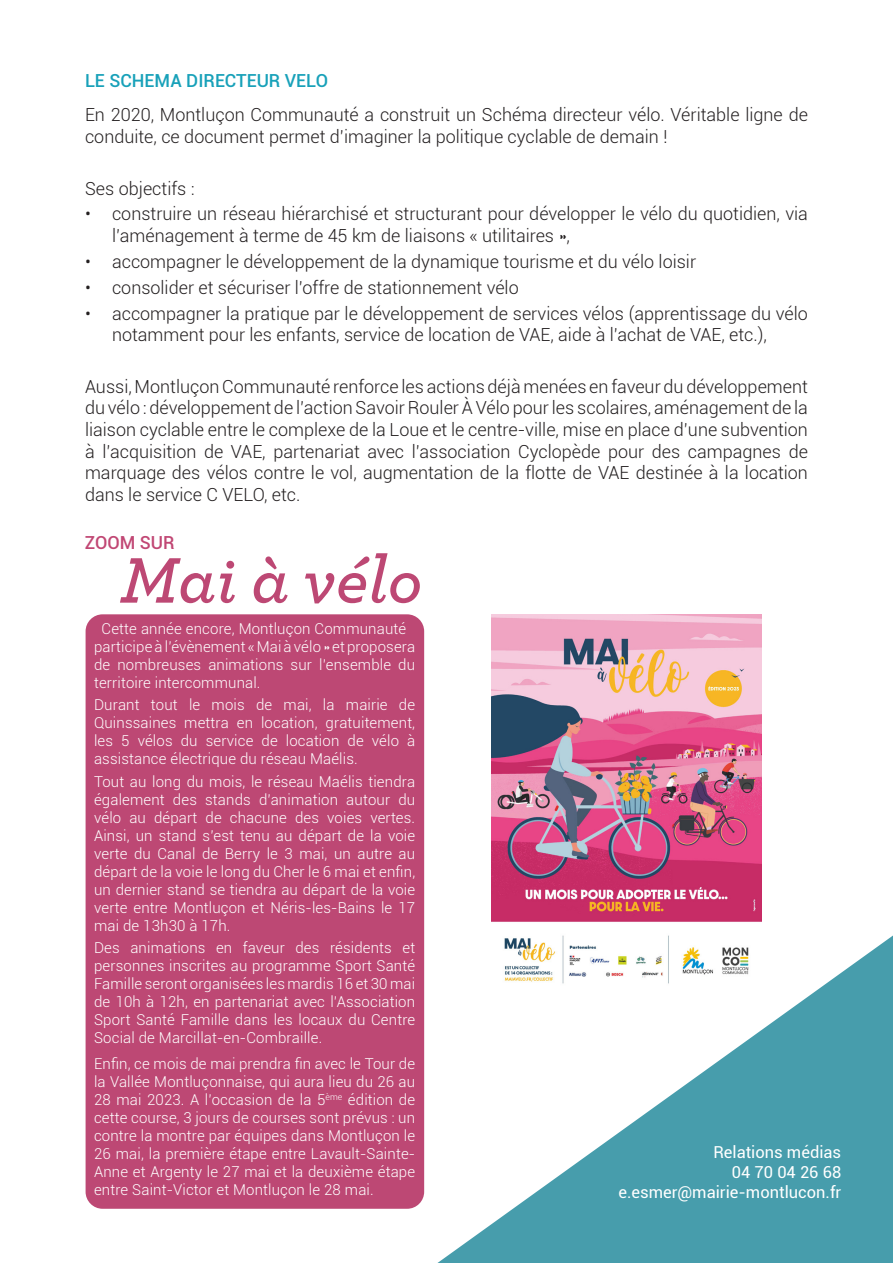
<style>
.page{position:relative;width:893px;height:1263px;background:#fff}
.page>*{position:absolute;margin:0;border:0;box-sizing:border-box;transform-origin:0 0}
.t1{font:italic 600 67.5px "Archer Pro";color:#bd4874}
.t2{font:300 18px/21.6px "Roboto";color:#231f20}
.t3{font:500 18px "Roboto";color:#18a1b9}
.t4{font:500 18px "Roboto";color:#c14774}
.t5{font:16.5px "Roboto";color:#fff}
.t6{font:300 15px/18px "Roboto";letter-spacing:.01em;color:#fff;text-align:justify}
</style>
<div class="page">
<div style="left:86px;top:614px;width:338px;height:595px;background:#bd4874;border-radius:17px"></div>
<svg style="left:437px;top:935px;width:456px;height:328px;fill:#479dac"></svg>
<img style="left:491px;top:614px;width:270px;height:382px">
<p class="t3" style="left:85px;top:68px;width:245px">LE SCHEMA DIRECTEUR VELO</p>
<p class="t2" style="left:85px;top:103px;width:724px">En 2020, Montluçon Communauté a construit un Schéma directeur vélo. Véritable ligne de conduite, ce document permet d’imaginer la politique cyclable de demain !</p>
<p class="t2" style="left:85px;top:177px;width:111px">Ses objectifs :</p>
<p class="t2" style="left:112px;top:203px;width:697px;text-indent:-27px">• construire un réseau hiérarchisé et structurant pour développer le vélo du quotidien, via l’aménagement à terme de 45 km de liaisons « utilitaires »,</p>
<p class="t2" style="left:85px;top:250px;width:613px">• accompagner le développement de la dynamique tourisme et du vélo loisir</p>
<p class="t2" style="left:85px;top:276px;width:435px">• consolider et sécuriser l’offre de stationnement vélo</p>
<p class="t2" style="left:112px;top:302px;width:697px;text-indent:-27px">• accompagner la pratique par le développement de services vélos (apprentissage du vélo notamment pour les enfants, service de location de VAE, aide à l’achat de VAE, etc.),</p>
<p class="t2" style="left:85px;top:375px;width:724px;text-align:justify">Aussi, Montluçon Communauté renforce les actions déjà menées en faveur du développement du vélo : développement de l’action Savoir Rouler À Vélo pour les scolaires, aménagement de la liaison cyclable entre le complexe de la Loue et le centre-ville, mise en place d’une subvention à l’acquisition de VAE, partenariat avec l’association Cyclopède pour des campagnes de marquage des vélos contre le vol, augmentation de la flotte de VAE destinée à la location dans le service C VELO, etc.</p>
<p class="t4" style="left:85px;top:530px;width:91px">ZOOM SUR</p>
<p class="t1" style="left:120px;top:529px;width:304px">Mai à vélo</p>
<p class="t6" style="left:94px;top:619px;width:323px;text-align:left;text-indent:8px">Cette année encore, Montluçon Communauté participe à l’évènement « Mai à vélo » et proposera de nombreuses animations sur l’ensemble du territoire intercommunal.</p>
<p class="t6" style="left:94px;top:695px;width:323px">Durant tout le mois de mai, la mairie de Quinssaines mettra en location, gratuitement, les 5 vélos du service de location de vélo à assistance électrique du réseau Maélis.</p>
<p class="t6" style="left:94px;top:772px;width:323px">Tout au long du mois, le réseau Maélis tiendra également des stands d’animation autour du vélo au départ de chacune des voies vertes.<br>Ainsi, un stand s’est tenu au départ de la voie verte du Canal de Berry le 3 mai, un autre au départ de la voie le long du Cher le 6 mai et enfin, un dernier stand se tiendra au départ de la voie verte entre Montluçon et Néris-les-Bains le 17 mai de 13h30 à 17h.</p>
<p class="t6" style="left:94px;top:938px;width:323px">Des animations en faveur des résidents et personnes inscrites au programme Sport Santé Famille seront organisées les mardis 16 et 30 mai de 10h à 12h, en partenariat avec l’Association Sport Santé Famille dans les locaux du Centre Social de Marcillat-en-Combraille.</p>
<p class="t6" style="left:94px;top:1054px;width:323px">Enfin, ce mois de mai prendra fin avec le Tour de la Vallée Montluçonnaise, qui aura lieu du 26 au 28 mai 2023. A l’occasion de la 5<sup>ème</sup> édition de cette course, 3 jours de courses sont prévus : un contre la montre par équipes dans Montluçon le 26 mai, la première étape entre Lavault-Sainte-Anne et Argenty le 27 mai et la deuxième étape entre Saint-Victor et Montluçon le 28 mai.</p>
<p class="t5" style="left:713px;top:1141px;width:129px">Relations médias</p>
<p class="t5" style="left:732px;top:1160px;width:111px">04 70 04 26 68</p>
<p class="t5" style="left:618px;top:1180px;width:224px">e.esmer@mairie-montlucon.fr</p>
</div>
